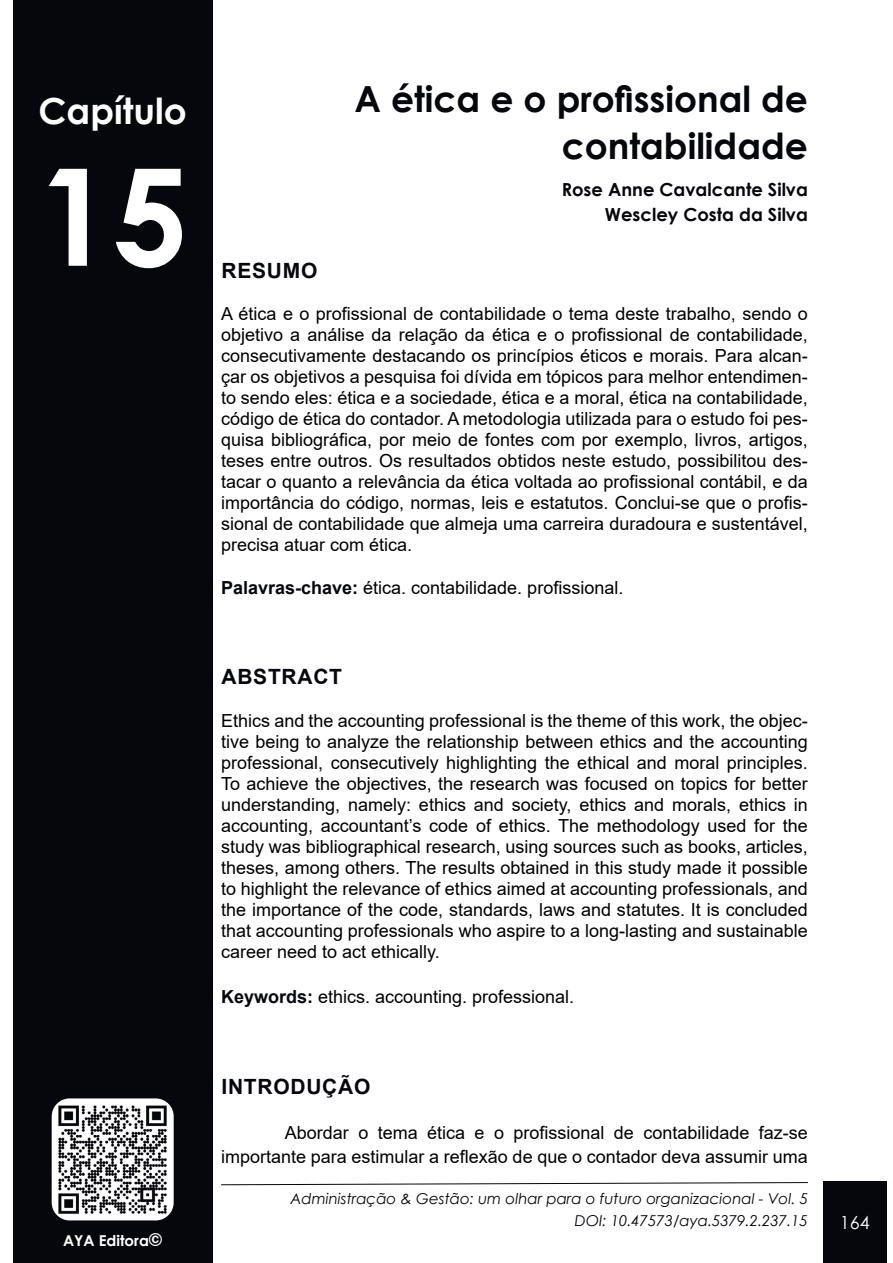
<style>
.page{position:relative;width:893px;height:1263px;background:#fff}
.page>*{position:absolute;margin:0;border:0;box-sizing:border-box;transform-origin:0 0}
.t1{font:700 135px "Century Gothic";color:#fff}
.t2{font:700 36px/46.5px "Century Gothic";color:#06070c;text-align:right}
.t3{font:700 36px "Century Gothic";color:#fff}
.t4{font:700 21px "Arial";letter-spacing:.035em;color:#06070c}
.t5{font:18px/21px "Arial";color:#000;text-align:justify}
.t6{font:700 18px/25px "Century Gothic";color:#06070c;text-align:right}
.t7{font:18px "Century Gothic";color:#fff}
.t8{font:italic 15px "Century Gothic";color:#06070c}
.t9{font:700 15px "Century Gothic";color:#fff}
.s1{font-family:"Helvetica";font-size:18px}
.s2{font-weight:700;color:#06070c}
</style>
<div class="page">
<div style="left:13px;top:0;width:200px;height:1263px;background:#06070c"></div>
<svg style="left:221px;top:1182px;width:587px;height:3px"></svg>
<div style="left:823px;top:1182px;width:63px;height:81px;background:#06070c"></div>
<img style="left:52px;top:1098px;width:122px;height:122px">
<h2 class="t3" style="left:39px;top:84px;width:150px">Capítulo</h2>
<h1 class="t1" style="left:37px;top:114px;width:153px">15</h1>
<p class="t9" style="left:63px;top:1229px;width:101px">AYA Editora<span class="s1">©</span></p>
<h2 class="t2" style="left:354px;top:74px;width:455px">A ética e o profissional de contabilidade</h2>
<p class="t6" style="left:562px;top:176px;width:248px">Rose Anne Cavalcante Silva<br>Wescley Costa da Silva</p>
<p class="t4" style="left:221px;top:256px;width:97px">RESUMO</p>
<p class="t5" style="left:221px;top:303px;width:588px">A ética e o profissional de contabilidade o tema deste trabalho, sendo o objetivo a análise da relação da ética e o profissional de contabilidade, consecutivamente destacando os princípios éticos e morais. Para alcan&shy;çar os objetivos a pesquisa foi dívida em tópicos para melhor entendimen&shy;to sendo eles: ética e a sociedade, ética e a moral, ética na contabilidade, código de ética do contador. A metodologia utilizada para o estudo foi pes&shy;quisa bibliográfica, por meio de fontes com por exemplo, livros, artigos, teses entre outros. Os resultados obtidos neste estudo, possibilitou des&shy;tacar o quanto a relevância da ética voltada ao profissional contábil, e da importância do código, normas, leis e estatutos. Conclui-se que o profis&shy;sional de contabilidade que almeja uma carreira duradoura e sustentável, precisa atuar com ética.</p>
<p class="t5" style="left:221px;top:577px;width:404px"><span class="s2">Palavras-chave:</span> ética. contabilidade. profissional.</p>
<p class="t4" style="left:221px;top:662px;width:122px">ABSTRACT</p>
<p class="t5" style="left:221px;top:710px;width:588px">Ethics and the accounting professional is the theme of this work, the objec&shy;tive being to analyze the relationship between ethics and the accounting professional, consecutively highlighting the ethical and moral principles.<br>To achieve the objectives, the research was focused on topics for better understanding, namely: ethics and society, ethics and morals, ethics in accounting, accountant’s code of ethics. The methodology used for the study was bibliographical research, using sources such as books, articles, theses, among others. The results obtained in this study made it possible to highlight the relevance of ethics aimed at accounting professionals, and the importance of the code, standards, laws and statutes. It is concluded that accounting professionals who aspire to a long-lasting and sustainable career need to act ethically.</p>
<p class="t5" style="left:221px;top:986px;width:355px"><span class="s2">Keywords:</span> ethics. accounting. professional.</p>
<p class="t4" style="left:221px;top:1071px;width:150px">INTRODUÇÃO</p>
<p class="t5" style="left:221px;top:1120px;width:588px;line-height:24px;text-align:right">Abordar o tema ética e o profissional de contabilidade faz-se importante para estimular a reflexão de que o contador deva assumir uma</p>
<p class="t8" style="left:290px;top:1188px;width:519px">Administração &amp; Gestão: um olhar para o futuro organizacional - Vol. 5</p>
<p class="t8" style="left:575px;top:1210px;width:235px">DOI: 10.47573/aya.5379.2.237.15</p>
<p class="t7" style="left:840px;top:1210px;width:31px">164</p>
</div>
